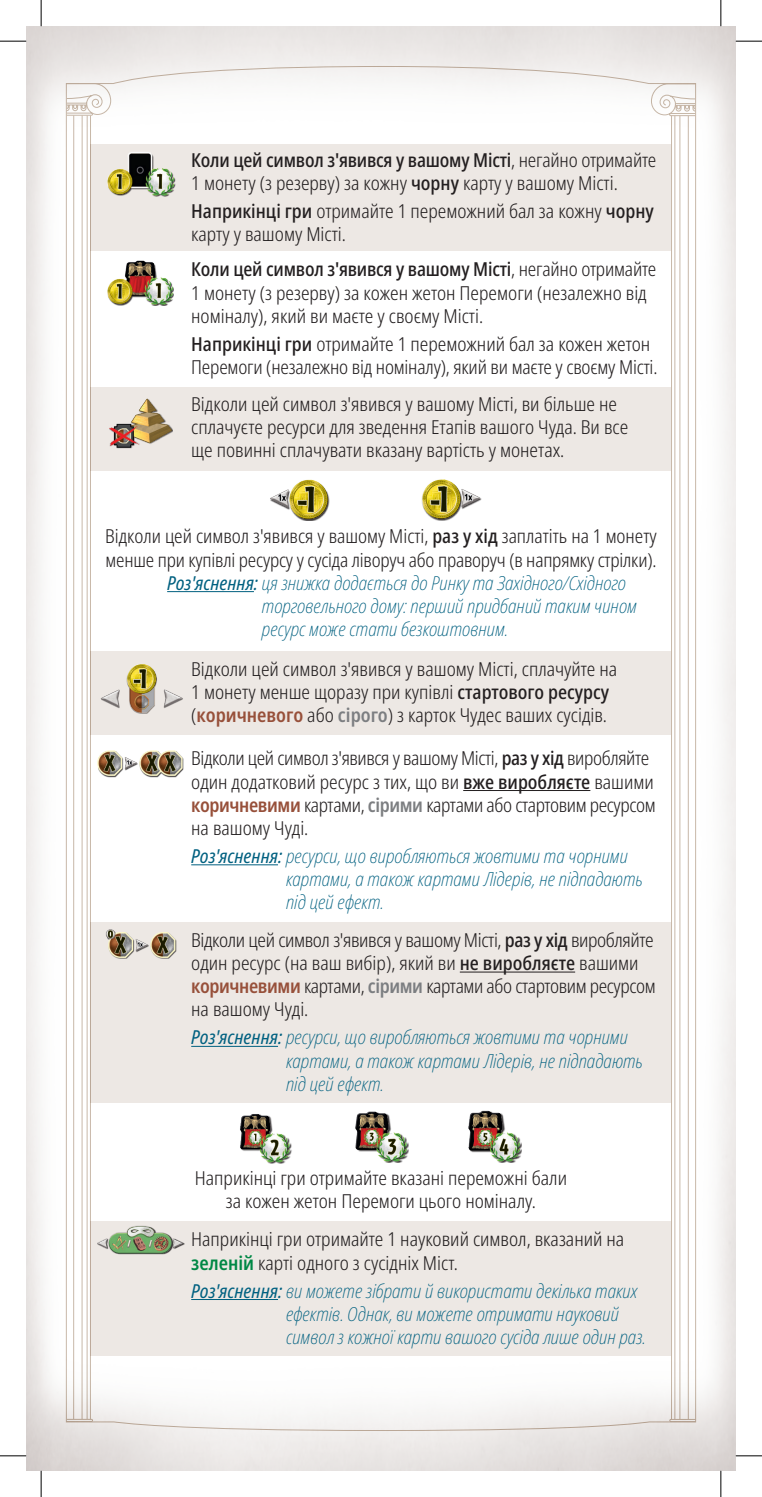
<style>
.page{position:relative;width:762px;height:1497px;background:#fff}
.page>*{position:absolute;margin:0;border:0;box-sizing:border-box;transform-origin:0 0}
.NOTE{font:italic 200 condensed 19.25px/23.1px "Noto Sans";color:#006080}
.PARAGRAPHE_RETRAIT{font:300 condensed 19.25px/23.1px "Noto Sans";color:#231f20}
.PARAGRAPH{font:300 condensed 19.25px/23.1px "Noto Sans";letter-spacing:-.02em;color:#231f20}
.PARAGRAPH-2{font:300 condensed 19.25px/23.1px "Noto Sans";color:#231f20}
.PARAGRAPHE_CENTRE{font:300 condensed 19.25px/23.1px "Noto Sans";letter-spacing:-.01em;color:#231f20}
.PARAGRAPHE_CENTRE_RE{font:300 condensed 19.25px/23.1px "Noto Sans";color:#231f20;text-align:center}
.s1{font-weight:500}
.s2{font-weight:400}
.s3{font-weight:600;color:#97503a}
.s4{font-weight:600;color:#7c7e81}
.s5{font-weight:600;color:#008845}
</style>
<div class="page">
<img style="left:26px;top:26px;width:710px;height:1444px">
<div style="left:91px;top:386px;width:580px;height:84px;background:#ede8e4"></div>
<div style="left:91px;top:144px;width:580px;height:107px;background:#ede8e4"></div>
<div style="left:91px;top:650px;width:580px;height:84px;background:#ede8e4"></div>
<div style="left:91px;top:921px;width:580px;height:181px;background:#ede8e4"></div>
<div style="left:91px;top:1220px;width:580px;height:135px;background:#ede8e4"></div>
<img style="left:109px;top:398px;width:64px;height:51px">
<img style="left:91px;top:260px;width:100px;height:50px">
<img style="left:107px;top:152px;width:69px;height:45px">
<img style="left:413px;top:478px;width:71px;height:45px">
<img style="left:264px;top:478px;width:87px;height:45px">
<img style="left:100px;top:664px;width:83px;height:50px">
<img style="left:105px;top:929px;width:72px;height:30px">
<img style="left:91px;top:749px;width:98px;height:30px">
<img style="left:354px;top:1110px;width:55px;height:53px">
<div style="left:241px;top:1114px;width:51px;height:49px;background:#231f20;opacity:.9"></div>
<img style="left:238px;top:1111px;width:56px;height:51px">
<img style="left:465px;top:1110px;width:59px;height:53px">
<img style="left:97px;top:1225px;width:88px;height:30px">
<hr style="left:167px;top:591px;width:87px;height:1px;background:#006080">
<hr style="left:463px;top:790px;width:127px;height:1px;background:#231f20">
<hr style="left:191px;top:864px;width:87px;height:1px;background:#006080">
<hr style="left:460px;top:971px;width:115px;height:1px;background:#231f20">
<hr style="left:191px;top:1045px;width:87px;height:1px;background:#006080">
<hr style="left:191px;top:1298px;width:87px;height:1px;background:#006080">
<svg style="left:0;top:41px;width:26px;height:1px"></svg>
<svg style="left:736px;top:41px;width:26px;height:1px"></svg>
<svg style="left:0;top:1455px;width:26px;height:1px"></svg>
<svg style="left:736px;top:1455px;width:26px;height:1px"></svg>
<svg style="left:41px;top:0;width:1px;height:26px"></svg>
<svg style="left:41px;top:1470px;width:1px;height:26px"></svg>
<svg style="left:720px;top:0;width:1px;height:26px"></svg>
<svg style="left:720px;top:1470px;width:1px;height:26px"></svg>
<p class="PARAGRAPH-2" style="left:191px;top:149px;width:467px"><span class="s1">Коли цей символ з'явився у вашому Місті</span>, негайно отримайте<br>1 монету (з резерву) за кожну <span class="s1">чорну</span> карту у вашому Місті.</p>
<p class="PARAGRAPHE_RETRAIT" style="left:191px;top:200px;width:464px"><span class="s1">Наприкінці гри</span> отримайте 1 переможний бал за кожну <span class="s1">чорну </span>карту у вашому Місті.</p>
<p class="PARAGRAPH-2" style="left:191px;top:258px;width:467px"><span class="s1">Коли цей символ з'явився у вашому Місті</span>, негайно отримайте<br>1 монету (з резерву) за кожен жетон Перемоги (незалежно від номіналу), який ви маєте у своєму Місті.</p>
<p class="PARAGRAPHE_RETRAIT" style="left:191px;top:332px;width:468px"><span class="s1">Наприкінці гри</span> отримайте 1 переможний бал за кожен жетон<br>Перемоги (незалежно від номіналу), який ви маєте у своєму Місті.</p>
<p class="PARAGRAPHE_RETRAIT" style="left:191px;top:393px;width:439px">Відколи цей символ з'явився у вашому Місті, ви більше не сплачуєте ресурси для зведення Етапів вашого Чуда. Ви все ще повинні сплачувати вказану вартість у монетах.</p>
<p class="PARAGRAPHE_CENTRE" style="left:105px;top:525px;width:553px">Відколи цей символ з'явився у вашому Місті, <span class="s1">раз у хід</span> заплатіть на 1 монету менше при купівлі ресурсу у сусіда ліворуч або праворуч (в напрямку стрілки).</p>
<p class="NOTE" style="left:262px;top:571px;width:377px;text-indent:-95px"><span class="s2">Роз'яснення:</span> ця знижка додається до Ринку та Західного/Східного торговельного дому: перший придбаний таким чином ресурс може стати безкоштовним.</p>
<p class="PARAGRAPHE_RETRAIT" style="left:191px;top:658px;width:428px">Відколи цей символ з'явився у вашому Місті, сплачуйте на<br>1 монету менше щоразу при купівлі <span class="s1">стартового ресурсу </span>(<span class="s3">коричневого</span> або <span class="s4">сірого</span>) з карток Чудес ваших сусідів.</p>
<p class="PARAGRAPH" style="left:191px;top:747px;width:466px">Відколи цей символ з'явився у вашому Місті, <span class="s1">раз у хід</span> виробляйте один додатковий ресурс з тих, що ви <span class="s1">вже виробляєте</span> вашими <span class="s3">коричневими</span> картами, <span class="s4">сірими</span> картами або стартовим ресурсом на вашому Чуді.</p>
<p class="NOTE" style="left:286px;top:844px;width:358px;text-indent:-95px"><span class="s2">Роз'яснення:</span> ресурси, що виробляються жовтими та чорними картами, а також картами Лідерів, не підпадають під цей ефект.</p>
<p class="PARAGRAPH" style="left:191px;top:928px;width:466px">Відколи цей символ з'явився у вашому Місті, <span class="s1">раз у хід</span> виробляйте один ресурс (на ваш вибір), який ви <span class="s1">не виробляєте</span> вашими <span class="s3">коричневими</span> картами, <span class="s4">сірими</span> картами або стартовим ресурсом на вашому Чуді.</p>
<p class="NOTE" style="left:286px;top:1026px;width:358px;text-indent:-95px"><span class="s2">Роз'яснення:</span> ресурси, що виробляються жовтими та чорними картами, а також картами Лідерів, не підпадають під цей ефект.</p>
<p class="PARAGRAPHE_CENTRE_RE" style="left:195px;top:1166px;width:374px">Наприкінці гри отримайте вказані переможні бали за кожен жетон Перемоги цього номіналу.</p>
<p class="PARAGRAPH-2" style="left:191px;top:1228px;width:435px">Наприкінці гри отримайте 1 науковий символ, вказаний на <span class="s5">зеленій</span> карті одного з сусідніх Міст.</p>
<p class="NOTE" style="left:286px;top:1279px;width:361px;text-indent:-95px"><span class="s2">Роз'яснення:</span> ви можете зібрати й використати декілька таких ефектів. Однак, ви можете отримати науковий символ з кожної карти вашого сусіда лише один раз.</p>
</div>
